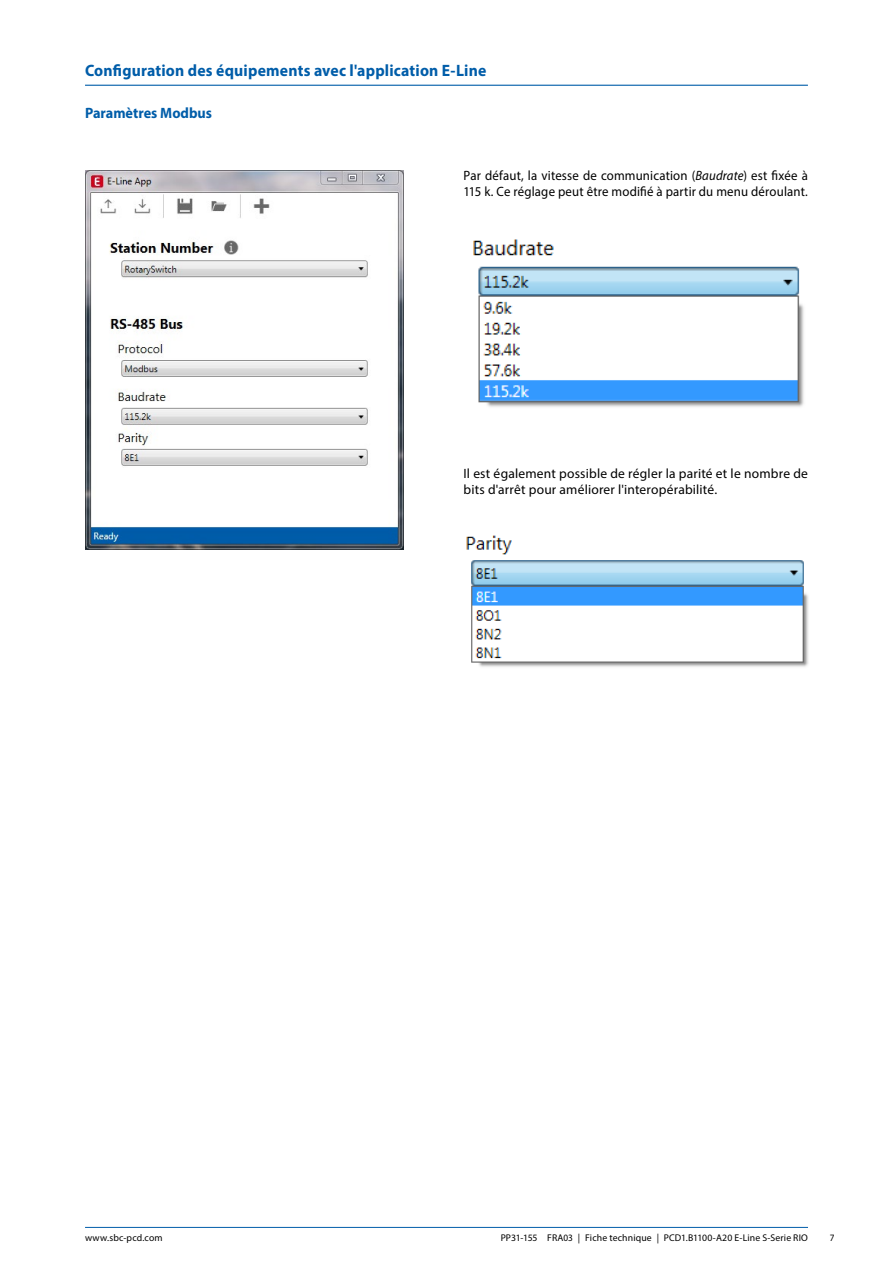
<style>
.page{position:relative;width:893px;height:1263px;background:#fff}
.page>*{position:absolute;margin:0;border:0;box-sizing:border-box;transform-origin:0 0}
.t1{font:700 16.5px "Myriad Pro";letter-spacing:.01em;color:#005da9;scale:.95 1}
.t2{font:700 15px "Myriad Pro";color:#005da9;scale:.95 1}
.t3{font:13.5px/16.2px "Myriad Pro";letter-spacing:.015em;color:#000;scale:.95 1}
.t4{font:13.5px/16.2px "Myriad Pro";letter-spacing:.015em;color:#000}
.t5{font:9.75px "Myriad Pro";letter-spacing:.01em;color:#000}
.t6{font:9.75px "Myriad Pro";letter-spacing:.01em;color:#000;scale:.95 1}
.s1{font-style:italic}
</style>
<div class="page">
<img style="left:85px;top:170px;width:319px;height:380px">
<img style="left:466px;top:535px;width:343px;height:132px">
<img style="left:473px;top:239px;width:331px;height:168px">
<hr style="left:85px;top:1227px;width:723px;height:1px;background:#005da9">
<hr style="left:85px;top:85px;width:723px;height:1px;background:#005da9">
<p class="t1" style="left:85px;top:60px;width:424px">Configuration des équipements avec l'application E-Line</p>
<p class="t2" style="left:85px;top:103px;width:135px">Paramètres Modbus</p>
<p class="t3" style="left:463px;top:167px;width:364px">Par défaut, la vitesse de communication (<span class="s1">Baudrate</span>) est fixée à<br>115 k. Ce réglage peut être modifié à partir du menu déroulant.</p>
<p class="t4" style="left:463px;top:465px;width:346px">Il est également possible de régler la parité et le nombre de bits d'arrêt pour améliorer l'interopérabilité.</p>
<p class="t5" style="left:85px;top:1231px;width:79px">www.sbc-pcd.com</p>
<p class="t5" style="left:501px;top:1231px;width:309px">PP31-155 FRA03 | Fiche technique | PCD1.B1100-A20 E-Line S-Serie RIO</p>
<p class="t6" style="left:830px;top:1231px;width:7px">7</p>
</div>
